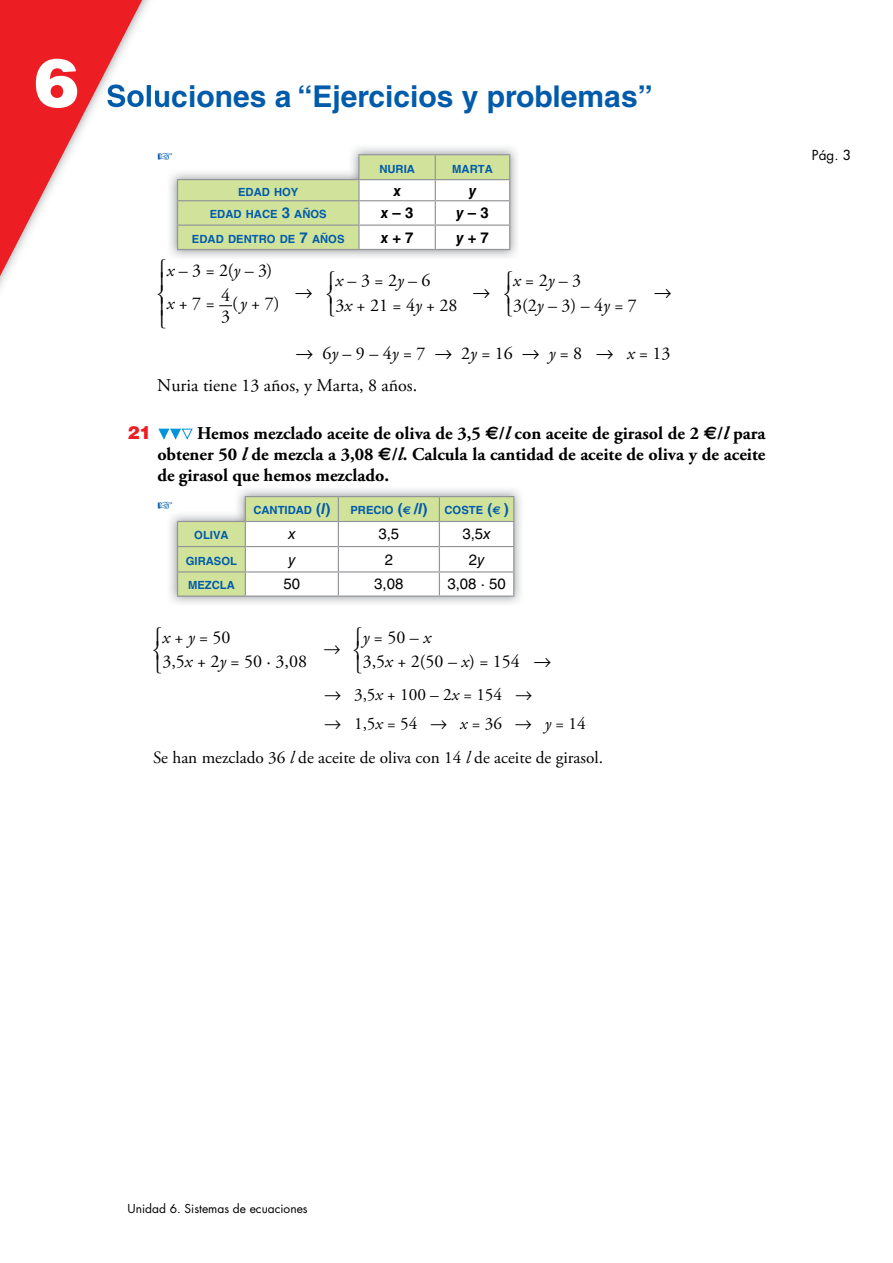
<style>
.page{position:relative;width:893px;height:1263px;background:#fff}
.page>*{position:absolute;margin:0;border:0;box-sizing:border-box;transform-origin:0 0}
.t1{font:900 67.5px "Helvetica LT Std";color:#fff}
.t2{font:700 30px "Helvetica LT Std";color:#005baa}
.t3{font:18px/21px "Adobe Garamond Pro";color:#000}
.t4{font:700 18px/21px "Adobe Garamond Pro";color:#000;text-align:justify}
.t5{font:18px/14px "Anaya Math 1";color:#000}
.t6{font:900 18px "Helvetica LT Std";color:#ed1d24}
.t7{font:17.25px/28.8px "Adobe Garamond Pro";color:#000}
.t8{font:17.25px "Anaya Math 1";color:#000}
.t9{font:15px "Helvetica LT Std";color:#000}
.t10{font:700 15px "Helvetica LT Std";color:#000}
.t11{font:italic 700 15px "Helvetica LT Std";color:#000}
.t12{font:italic 15px "Helvetica LT Std";color:#000}
.t13{font:13.5px "Futura Std";color:#000}
.t14{font:12px "Futura Std";color:#000}
.t15{font:700 11.25px "Helvetica LT Std";color:#005baa}
.s1{font-size:15px}
.s2{font-style:italic}
.s3{font-family:"Anaya Math 1"}
.s4{font-family:"Euro Sans Std"}
.s5{font-style:italic;font-size:15px}
.s6{font-family:"Euro Sans"}
.s7{font-weight:500}
</style>
<div class="page">
<img style="left:155px;top:90px;width:6px;height:17px">
<svg style="left:0;top:0;width:151px;height:289px"></svg>
<img style="left:167px;top:147px;width:350px;height:110px">
<hr style="left:435px;top:249px;width:75px;height:1px;background:#939598">
<hr style="left:359px;top:249px;width:76px;height:1px;background:#939598">
<hr style="left:177px;top:249px;width:182px;height:1px;background:#939598">
<svg style="left:219px;top:305px;width:13px;height:1px"></svg>
<svg style="left:158px;top:428px;width:35px;height:12px"></svg>
<img style="left:171px;top:489px;width:350px;height:115px">
<hr style="left:338px;top:595px;width:101px;height:2px;background:#939598">
<hr style="left:439px;top:595px;width:75px;height:2px;background:#939598">
<hr style="left:245px;top:595px;width:93px;height:2px;background:#939598">
<hr style="left:245px;top:496px;width:93px;height:1px;background:#939598">
<hr style="left:338px;top:496px;width:101px;height:1px;background:#939598">
<hr style="left:439px;top:496px;width:75px;height:1px;background:#939598">
<hr style="left:177px;top:595px;width:68px;height:2px;background:#939598">
<svg style="left:167px;top:153px;width:343px;height:96px"></svg>
<svg style="left:167px;top:497px;width:347px;height:99px"></svg>
<h1 class="t1" style="left:34px;top:39px;width:47px">6</h1>
<h2 class="t2" style="left:106px;top:78px;width:548px">Soluciones a “Ejercicios y problemas”</h2>
<p class="t15" style="left:379px;top:162px;width:37px">NURIA</p>
<p class="t15" style="left:452px;top:162px;width:42px">MARTA</p>
<p class="t15" style="left:238px;top:185px;width:62px">EDAD HOY</p>
<p class="t11" style="left:393px;top:181px;width:9px">x</p>
<p class="t11" style="left:469px;top:181px;width:9px">y</p>
<p class="t15" style="left:210px;top:207px;width:119px">EDAD HACE <span class="s1">3</span> AÑOS</p>
<p class="t10" style="left:381px;top:204px;width:34px"><span class="s2">x</span> – 3</p>
<p class="t10" style="left:456px;top:204px;width:34px"><span class="s2">y</span> – 3</p>
<p class="t15" style="left:192px;top:232px;width:154px">EDAD DENTRO DE <span class="s1">7</span> AÑOS</p>
<p class="t10" style="left:381px;top:228px;width:34px"><span class="s2">x</span> + 7</p>
<p class="t10" style="left:456px;top:228px;width:34px"><span class="s2">y</span> + 7</p>
<p class="t3" style="left:158px;top:260px;width:116px"><span class="s3">°</span><span class="s2">x</span> – 3 = 2(<span class="s2">y</span> – 3)</p>
<p class="t3" style="left:326px;top:271px;width:106px"><span class="s3">°</span><span class="s2">x</span> – 3 = 2<span class="s2">y</span> – 6</p>
<p class="t5" style="left:158px;top:276px;width:10px;line-height:12.8px;text-align:justify">§ ¢ § £</p>
<p class="t5" style="left:326px;top:288px;width:10px">¢ £</p>
<p class="t3" style="left:167px;top:294px;width:50px"><span class="s2">x</span> + 7 =</p>
<p class="t3" style="left:221px;top:285px;width:10px">4<br>3</p>
<p class="t3" style="left:232px;top:294px;width:49px">( <span class="s2">y</span> + 7)</p>
<p class="t5" style="left:295px;top:284px;width:19px">8</p>
<p class="t5" style="left:472px;top:284px;width:19px">8</p>
<p class="t3" style="left:335px;top:295px;width:124px">3<span class="s2">x</span> + 21 = 4<span class="s2">y</span> + 28</p>
<p class="t3" style="left:504px;top:271px;width:79px"><span class="s3">°</span><span class="s2">x</span> = 2<span class="s2">y</span> – 3</p>
<p class="t5" style="left:504px;top:288px;width:10px">¢ £</p>
<p class="t3" style="left:513px;top:295px;width:125px">3(2<span class="s2">y</span> – 3) – 4<span class="s2">y</span> = 7</p>
<p class="t5" style="left:654px;top:284px;width:19px">8</p>
<p class="t3" style="left:157px;top:338px;width:515px;line-height:31.7px;text-indent:138px"><span class="s3">8</span> 6<span class="s2">y</span> – 9 – 4<span class="s2">y</span> = 7 <span class="s3">8</span> 2<span class="s2">y</span> = 16 <span class="s3">8</span> <span class="s2">y</span> = 8 <span class="s3">8</span> <span class="s2">x</span> = 13<br>Nuria tiene 13 años, y Marta, 8 años.</p>
<p class="t6" style="left:128px;top:421px;width:26px">21</p>
<p class="t4" style="left:157px;top:423px;width:610px;text-indent:40px">Hemos mezclado aceite de oliva de 3,5 <span class="s4">€</span>/<span class="s2">l</span> con aceite de girasol de 2 <span class="s4">€</span>/<span class="s2">l</span> para obtener 50 <span class="s2">l</span> de mezcla a 3,08 <span class="s4">€</span>/<span class="s2">l</span>. Calcula la cantidad de aceite de oliva y de aceite de girasol que hemos mezclado.</p>
<p class="t15" style="left:253px;top:504px;width:79px">CANTIDAD <span class="s1">(</span><span class="s5">l</span><span class="s1">)</span></p>
<p class="t15" style="left:350px;top:504px;width:160px">PRECIO <span class="s1">(</span><span class="s6">€</span> <span class="s1">/</span><span class="s5">l</span><span class="s1">)</span> COSTE <span class="s1">(</span><span class="s6">€</span> <span class="s1">)</span></p>
<p class="t15" style="left:194px;top:529px;width:36px">OLIVA</p>
<p class="t12" style="left:288px;top:525px;width:9px">x</p>
<p class="t9" style="left:378px;top:525px;width:22px">3,5</p>
<p class="t9" style="left:462px;top:525px;width:30px">3,5<span class="s2">x</span></p>
<p class="t15" style="left:186px;top:554px;width:53px">GIRASOL</p>
<p class="t12" style="left:288px;top:551px;width:9px">y</p>
<p class="t9" style="left:385px;top:551px;width:10px">2</p>
<p class="t9" style="left:469px;top:551px;width:17px">2<span class="s2">y</span></p>
<p class="t15" style="left:188px;top:579px;width:48px">MEZCLA</p>
<p class="t9" style="left:284px;top:575px;width:18px">50</p>
<p class="t9" style="left:374px;top:575px;width:31px">3,08</p>
<p class="t9" style="left:447px;top:575px;width:60px">3,08 · 50</p>
<p class="t3" style="left:153px;top:627px;width:79px"><span class="s3">°</span><span class="s2">x</span> + <span class="s2">y</span> = 50</p>
<p class="t3" style="left:354px;top:627px;width:79px"><span class="s3">°</span><span class="s2">y</span> = 50 – <span class="s2">x</span></p>
<p class="t5" style="left:153px;top:644px;width:10px">¢ £</p>
<p class="t5" style="left:354px;top:644px;width:10px">¢ £</p>
<p class="t8" style="left:323px;top:637px;width:19px">8</p>
<p class="t3" style="left:363px;top:652px;width:190px">3,5<span class="s2">x</span> + 2(50 – <span class="s2">x</span>) = 154 <span class="s3">8</span></p>
<p class="t7" style="left:324px;top:681px;width:263px"><span class="s3">8</span> 3,5<span class="s2">x</span> + 100 – 2<span class="s2">x</span> = 154 <span class="s3">8<br>8</span> 1,5<span class="s2">x</span> = 54 <span class="s3">8</span> <span class="s2">x</span> = 36 <span class="s3">8</span> <span class="s2">y</span> = 14</p>
<p class="t7" style="left:153px;top:743px;width:451px">Se han mezclado 36 <span class="s2">l</span> de aceite de oliva con 14 <span class="s2">l</span> de aceite de girasol.</p>
<p class="t3" style="left:162px;top:652px;width:146px">3,5<span class="s2">x</span> + 2<span class="s2">y</span> = 50 · 3,08</p>
<p class="t13" style="left:812px;top:146px;width:40px">Pág. <span class="s7">3</span></p>
<p class="t14" style="left:128px;top:1201px;width:182px">Unidad 6. Sistemas de ecuaciones</p>
</div>
